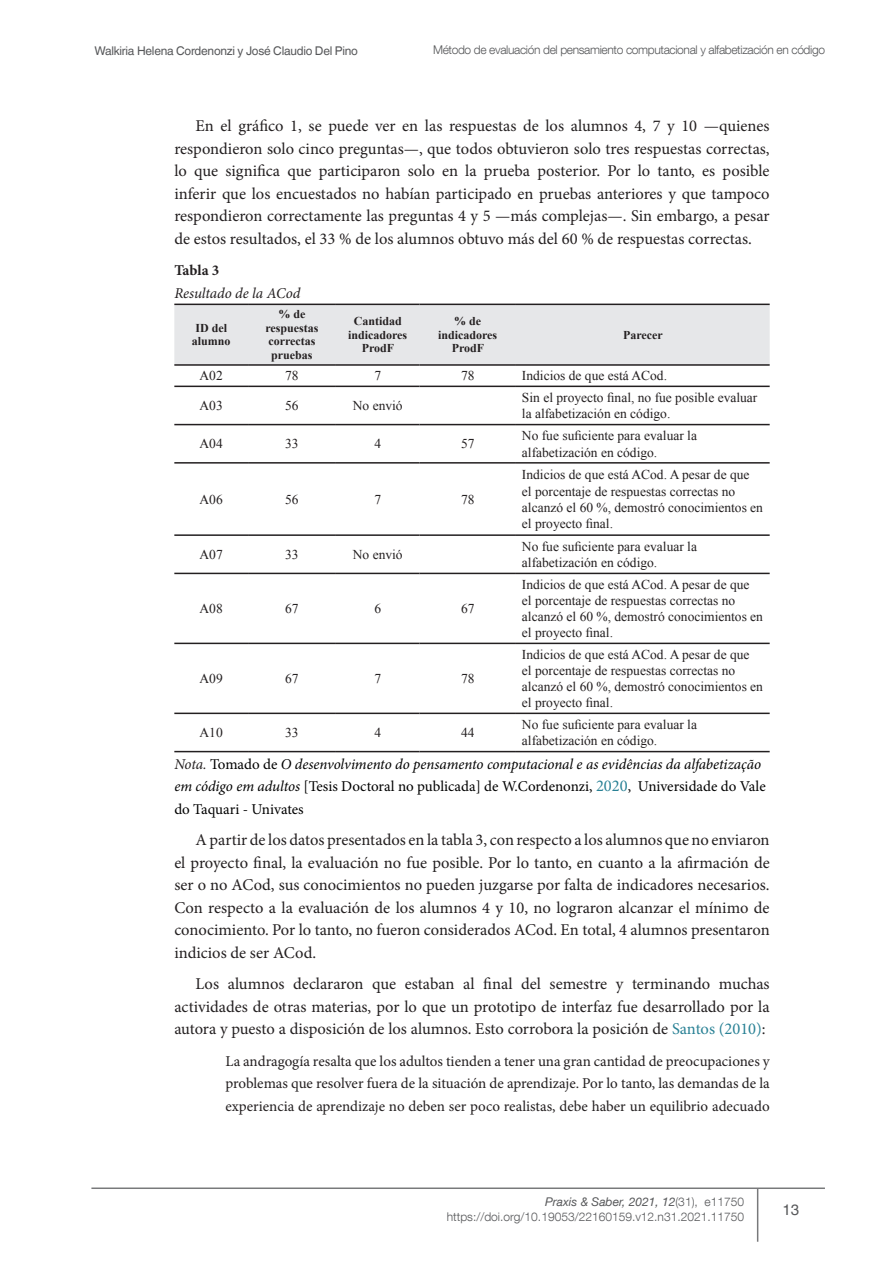
<style>
.page{position:relative;width:893px;height:1263px;background:#fff}
.page>*{position:absolute;margin:0;border:0;box-sizing:border-box;transform-origin:0 0}
.texto{font:16.5px/22.5px "Minion Pro";color:#231f20;text-align:justify}
.cita_textual{font:15px/22.5px "Minion Pro";color:#231f20;text-align:justify}
.nota_-_figura_-_tabl{font:15px/22.5px "Minion Pro";color:#000}
.nombre_figura_-_tabl{font:italic 15px "Minion Pro";letter-spacing:-.005em;color:#231f20}
.titulo_figura_-tabla{font:700 15px "Minion Pro";letter-spacing:-.005em;color:#231f20}
.t1{font:15px "Helvetica World";color:#57585a}
.t2{font:13.5px/16.2px "Times New Roman";color:#231f20}
.t3{font:700 12px/13.5px "Times New Roman";color:#231f20;text-align:center}
.t4{font:300 12px/14.4px "Helvetica Neue LT Com";color:#57585a;text-align:right}
.t5{font:300 12px "Helvetica Neue LT Com";letter-spacing:-.03em;color:#57585a}
.t6{font:12px "Helvetica World";letter-spacing:-.02em;color:#57585a}
.s1{font-style:italic;color:#231f20}
.s2{font-style:italic}
.s3{font-size:16.5px;color:#298195}
.s4{color:#298195}
.s5{font-weight:400;font-style:italic}
</style>
<div class="page">
<hr style="left:91px;top:1187px;width:734px;height:2px;background:#57585a">
<hr style="left:757px;top:1189px;width:1px;height:53px;background:#57585a">
<div style="left:174px;top:305px;width:596px;height:59px;background:#e6e7e9"></div>
<hr style="left:174px;top:304px;width:74px;height:1px;background:#231f20">
<hr style="left:248px;top:304px;width:88px;height:1px;background:#231f20">
<hr style="left:336px;top:304px;width:84px;height:1px;background:#231f20">
<hr style="left:420px;top:304px;width:96px;height:1px;background:#231f20">
<hr style="left:516px;top:304px;width:254px;height:1px;background:#231f20">
<hr style="left:174px;top:364px;width:74px;height:2px;background:#231f20">
<hr style="left:248px;top:364px;width:88px;height:2px;background:#231f20">
<hr style="left:336px;top:364px;width:84px;height:2px;background:#231f20">
<hr style="left:420px;top:364px;width:96px;height:2px;background:#231f20">
<hr style="left:516px;top:364px;width:254px;height:2px;background:#231f20">
<hr style="left:174px;top:386px;width:74px;height:1px;background:#231f20">
<hr style="left:248px;top:386px;width:88px;height:1px;background:#231f20">
<hr style="left:336px;top:386px;width:84px;height:1px;background:#231f20">
<hr style="left:420px;top:386px;width:96px;height:1px;background:#231f20">
<hr style="left:516px;top:386px;width:254px;height:1px;background:#231f20">
<hr style="left:174px;top:424px;width:74px;height:1px;background:#231f20">
<hr style="left:248px;top:424px;width:88px;height:1px;background:#231f20">
<hr style="left:336px;top:424px;width:84px;height:1px;background:#231f20">
<hr style="left:420px;top:424px;width:96px;height:1px;background:#231f20">
<hr style="left:516px;top:424px;width:254px;height:1px;background:#231f20">
<hr style="left:174px;top:462px;width:74px;height:2px;background:#231f20">
<hr style="left:248px;top:462px;width:88px;height:2px;background:#231f20">
<hr style="left:336px;top:462px;width:84px;height:2px;background:#231f20">
<hr style="left:420px;top:462px;width:96px;height:2px;background:#231f20">
<hr style="left:516px;top:462px;width:254px;height:2px;background:#231f20">
<hr style="left:174px;top:534px;width:74px;height:2px;background:#231f20">
<hr style="left:248px;top:534px;width:88px;height:2px;background:#231f20">
<hr style="left:336px;top:534px;width:84px;height:2px;background:#231f20">
<hr style="left:420px;top:534px;width:96px;height:2px;background:#231f20">
<hr style="left:516px;top:534px;width:254px;height:2px;background:#231f20">
<hr style="left:174px;top:573px;width:74px;height:1px;background:#231f20">
<hr style="left:248px;top:573px;width:88px;height:1px;background:#231f20">
<hr style="left:336px;top:573px;width:84px;height:1px;background:#231f20">
<hr style="left:420px;top:573px;width:96px;height:1px;background:#231f20">
<hr style="left:516px;top:573px;width:254px;height:1px;background:#231f20">
<hr style="left:174px;top:643px;width:74px;height:1px;background:#231f20">
<hr style="left:248px;top:643px;width:88px;height:1px;background:#231f20">
<hr style="left:336px;top:643px;width:84px;height:1px;background:#231f20">
<hr style="left:420px;top:643px;width:96px;height:1px;background:#231f20">
<hr style="left:516px;top:643px;width:254px;height:1px;background:#231f20">
<hr style="left:174px;top:713px;width:74px;height:1px;background:#231f20">
<hr style="left:248px;top:713px;width:88px;height:1px;background:#231f20">
<hr style="left:336px;top:713px;width:84px;height:1px;background:#231f20">
<hr style="left:420px;top:713px;width:96px;height:1px;background:#231f20">
<hr style="left:516px;top:713px;width:254px;height:1px;background:#231f20">
<hr style="left:174px;top:751px;width:74px;height:1px;background:#231f20">
<hr style="left:248px;top:751px;width:88px;height:1px;background:#231f20">
<hr style="left:336px;top:751px;width:84px;height:1px;background:#231f20">
<hr style="left:420px;top:751px;width:96px;height:1px;background:#231f20">
<hr style="left:516px;top:751px;width:254px;height:1px;background:#231f20">
<p class="t6" style="left:94px;top:43px;width:265px">Walkiria Helena Cordenonzi y José Claudio Del Pino</p>
<p class="t5" style="left:433px;top:43px;width:393px">Método de evaluación del pensamiento computacional y alfabetización en código</p>
<p class="texto" style="left:174px;top:115px;width:597px;text-indent:21px">En el gráfico 1, se puede ver en las respuestas de los alumnos 4, 7 y 10 —quienes respondieron solo cinco preguntas—, que todos obtuvieron solo tres respuestas correctas, lo que significa que participaron solo en la prueba posterior. Por lo tanto, es posible inferir que los encuestados no habían participado en pruebas anteriores y que tampoco respondieron correctamente las preguntas 4 y 5 —más complejas—. Sin embargo, a pesar de estos resultados, el 33 % de los alumnos obtuvo más del 60 % de respuestas correctas.</p>
<p class="titulo_figura_-tabla" style="left:174px;top:260px;width:47px">Tabla 3</p>
<p class="nombre_figura_-_tabl" style="left:174px;top:283px;width:127px">Resultado de la ACod</p>
<p class="t3" style="left:195px;top:321px;width:33px">ID del</p>
<p class="t3" style="left:192px;top:334px;width:40px">alumno</p>
<p class="t3" style="left:278px;top:307px;width:28px">% de</p>
<p class="t3" style="left:265px;top:321px;width:55px;text-align:left">respuestas correctas pruebas</p>
<p class="t3" style="left:348px;top:314px;width:61px">Cantidad indicadores<br>ProdF</p>
<p class="t3" style="left:438px;top:314px;width:61px">% de indicadores<br>ProdF</p>
<p class="t3" style="left:623px;top:328px;width:41px">Parecer</p>
<p class="t2" style="left:200px;top:367px;width:25px">A02</p>
<p class="t2" style="left:285px;top:367px;width:15px">78</p>
<p class="t2" style="left:374px;top:367px;width:8px">7</p>
<p class="t2" style="left:461px;top:367px;width:15px">78</p>
<p class="t2" style="left:522px;top:367px;width:147px">Indicios de que está ACod.</p>
<p class="t2" style="left:200px;top:397px;width:25px">A03</p>
<p class="t2" style="left:285px;top:397px;width:15px">56</p>
<p class="t2" style="left:353px;top:397px;width:51px">No envió</p>
<p class="t2" style="left:522px;top:389px;width:237px">Sin el proyecto final, no fue posible evaluar la alfabetización en código.</p>
<p class="t2" style="left:200px;top:436px;width:25px">A04</p>
<p class="t2" style="left:285px;top:436px;width:15px">33</p>
<p class="t2" style="left:374px;top:436px;width:8px">4</p>
<p class="t2" style="left:461px;top:436px;width:15px">57</p>
<p class="t2" style="left:522px;top:427px;width:177px">No fue suficiente para evaluar la alfabetización en código.</p>
<p class="t2" style="left:200px;top:491px;width:25px">A06</p>
<p class="t2" style="left:285px;top:491px;width:15px">56</p>
<p class="t2" style="left:374px;top:491px;width:8px">7</p>
<p class="t2" style="left:461px;top:491px;width:15px">78</p>
<p class="t2" style="left:522px;top:466px;width:243px">Indicios de que está ACod. A pesar de que<br>el porcentaje de respuestas correctas no alcanzó el 60 %, demostró conocimientos en el proyecto final.</p>
<p class="t2" style="left:200px;top:546px;width:25px">A07</p>
<p class="t2" style="left:285px;top:546px;width:15px">33</p>
<p class="t2" style="left:353px;top:546px;width:51px">No envió</p>
<p class="t2" style="left:522px;top:538px;width:177px">No fue suficiente para evaluar la alfabetización en código.</p>
<p class="t2" style="left:200px;top:600px;width:25px">A08</p>
<p class="t2" style="left:285px;top:600px;width:15px">67</p>
<p class="t2" style="left:374px;top:600px;width:8px">6</p>
<p class="t2" style="left:461px;top:600px;width:15px">67</p>
<p class="t2" style="left:522px;top:576px;width:243px">Indicios de que está ACod. A pesar de que<br>el porcentaje de respuestas correctas no alcanzó el 60 %, demostró conocimientos en el proyecto final.</p>
<p class="t2" style="left:200px;top:670px;width:25px">A09</p>
<p class="t2" style="left:285px;top:670px;width:15px">67</p>
<p class="t2" style="left:374px;top:670px;width:8px">7</p>
<p class="t2" style="left:461px;top:670px;width:15px">78</p>
<p class="t2" style="left:522px;top:646px;width:243px">Indicios de que está ACod. A pesar de que<br>el porcentaje de respuestas correctas no alcanzó el 60 %, demostró conocimientos en el proyecto final.</p>
<p class="t2" style="left:200px;top:724px;width:25px">A10</p>
<p class="t2" style="left:285px;top:724px;width:15px">33</p>
<p class="t2" style="left:374px;top:724px;width:8px">4</p>
<p class="t2" style="left:461px;top:724px;width:15px">44</p>
<p class="t2" style="left:522px;top:716px;width:177px">No fue suficiente para evaluar la alfabetización en código.</p>
<p class="nota_-_figura_-_tabl" style="left:174px;top:753px;width:593px"><span class="s1">Nota.</span> Tomado de <span class="s2">O desenvolvimento do pensamento computacional e as evidências da alfabetização em código em adultos</span> [Tesis Doctoral no publicada] de W.Cordenonzi, <span class="s3">2020</span>, Universidade do Vale do Taquari - Univates</p>
<p class="texto" style="left:174px;top:829px;width:597px;text-indent:21px">A partir de los datos presentados en la tabla 3, con respecto a los alumnos que no enviaron el proyecto final, la evaluación no fue posible. Por lo tanto, en cuanto a la afirmación de ser o no ACod, sus conocimientos no pueden juzgarse por falta de indicadores necesarios.<br>Con respecto a la evaluación de los alumnos 4 y 10, no lograron alcanzar el mínimo de conocimiento. Por lo tanto, no fueron considerados ACod. En total, 4 alumnos presentaron indicios de ser ACod.</p>
<p class="texto" style="left:174px;top:973px;width:597px;text-indent:21px">Los alumnos declararon que estaban al final del semestre y terminando muchas actividades de otras materias, por lo que un prototipo de interfaz fue desarrollado por la autora y puesto a disposición de los alumnos. Esto corrobora la posición de <span class="s4">Santos (2010)</span>:</p>
<p class="cita_textual" style="left:225px;top:1050px;width:546px">La andragogía resalta que los adultos tienden a tener una gran cantidad de preocupaciones y problemas que resolver fuera de la situación de aprendizaje. Por lo tanto, las demandas de la experiencia de aprendizaje no deben ser poco realistas, debe haber un equilibrio adecuado</p>
<p class="t4" style="left:447px;top:1194px;width:299px"><span class="s5">Praxis &amp; Saber, 2021, 12</span>(31), e11750 https://doi.org/10.19053/22160159.v12.n31.2021.11750</p>
<p class="t1" style="left:782px;top:1201px;width:18px">13</p>
</div>
